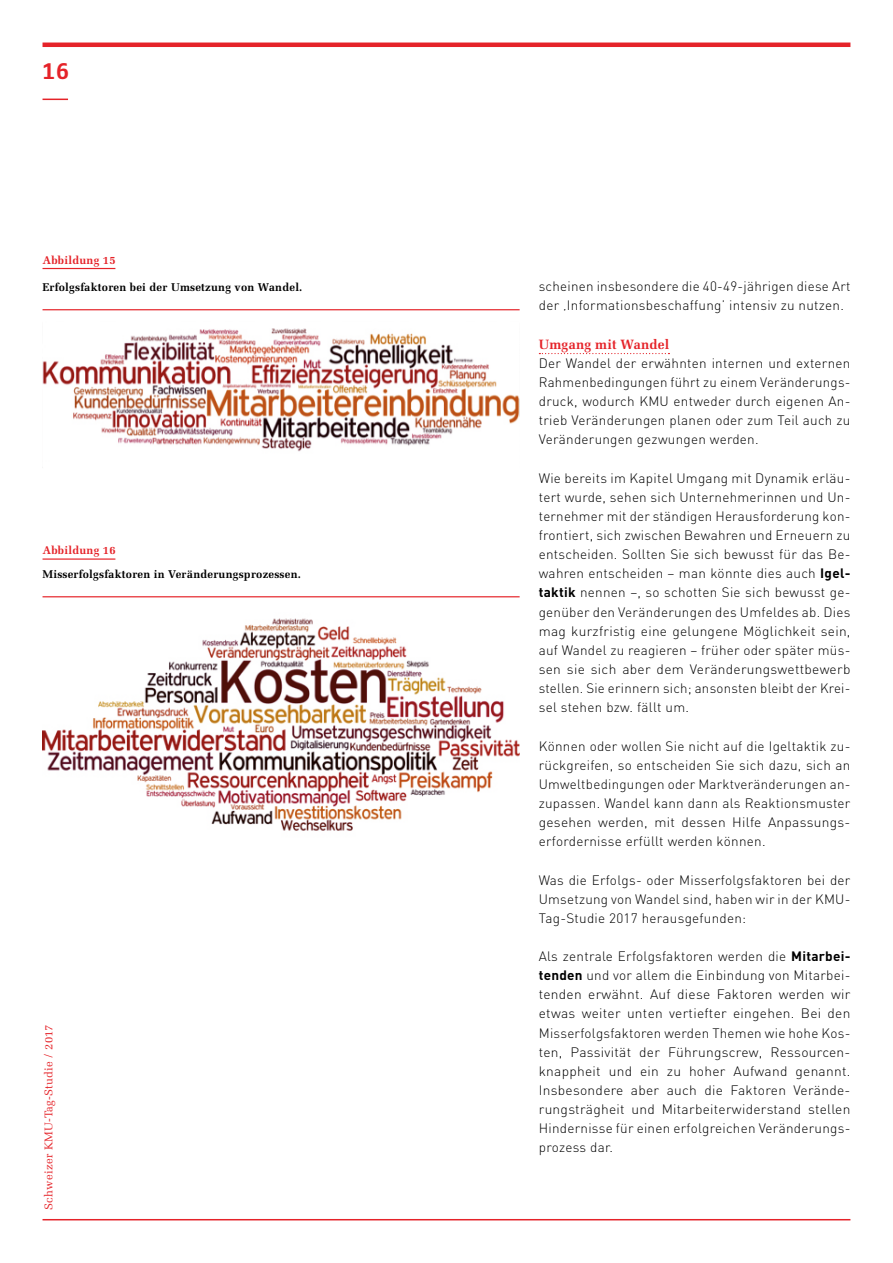
<style>
.page{position:relative;width:893px;height:1263px;background:#fff}
.page>*{position:absolute;margin:0;border:0;box-sizing:border-box;transform-origin:0 0}
.t1{font:700 22.5px "Fago Office Serif CE";color:#e52329}
.t2{font:300 13.5px/19.2px "DIN";letter-spacing:.02em;color:#000;text-align:justify}
.t3{font:700 13.5px "Melior";letter-spacing:.01em;color:#e52329}
.t4{font:700 11.25px "Melior";letter-spacing:.02em;color:#000}
.t5{font:11.25px "Melior";letter-spacing:.02em;color:#e52329}
.t6{font:700 11.25px "Melior";letter-spacing:.02em;color:#e52329}
.s1{font-weight:700}
</style>
<div class="page">
<svg style="left:43px;top:99px;width:25px;height:1px"></svg>
<hr style="left:43px;top:1219px;width:807px;height:1px;background:#e52329">
<hr style="left:43px;top:268px;width:72px;height:1px;background:#e52329">
<hr style="left:43px;top:309px;width:477px;height:1px;background:#e52329">
<hr style="left:43px;top:558px;width:72px;height:2px;background:#e52329">
<hr style="left:43px;top:596px;width:477px;height:1px;background:#e52329">
<svg style="left:539px;top:353px;width:130px;height:1px"></svg>
<img style="left:43px;top:328px;width:477px;height:124px">
<img style="left:43px;top:618px;width:477px;height:213px">
<hr style="left:43px;top:43px;width:807px;height:4px;background:#e52329">
<h1 class="t1" style="left:43px;top:58px;width:28px">16</h1>
<p class="t6" style="left:43px;top:253px;width:75px">Abbildung 15</p>
<p class="t4" style="left:43px;top:281px;width:261px">Erfolgsfaktoren bei der Umsetzung von Wandel.</p>
<p class="t6" style="left:43px;top:544px;width:75px">Abbildung 16</p>
<p class="t4" style="left:43px;top:568px;width:260px">Misserfolgsfaktoren in Veränderungsprozessen.</p>
<p class="t5" style="left:42px;top:1209px;width:186px;rotate:-90deg">Schweizer KMU-Tag-Studie / 2017</p>
<p class="t2" style="left:539px;top:276px;width:313px">scheinen insbesondere die 40-49-jährigen diese Art der ‚Informationsbeschaffung’ intensiv zu nutzen.</p>
<p class="t3" style="left:539px;top:336px;width:132px">Umgang mit Wandel</p>
<p class="t2" style="left:539px;top:353px;width:313px">Der Wandel der erwähnten internen und externen Rahmenbedingungen führt zu einem Veränderungs&shy;druck, wodurch KMU entweder durch eigenen An&shy;trieb Veränderungen planen oder zum Teil auch zu Veränderungen gezwungen werden.</p>
<p class="t2" style="left:539px;top:468px;width:313px">Wie bereits im Kapitel Umgang mit Dynamik erläu&shy;tert wurde, sehen sich Unternehmerinnen und Un&shy;ternehmer mit der ständigen Herausforderung kon&shy;frontiert, sich zwischen Bewahren und Erneuern zu entscheiden. Sollten Sie sich bewusst für das Be&shy;wahren entscheiden – man könnte dies auch <span class="s1">Igel&shy;taktik</span> nennen –, so schotten Sie sich bewusst ge&shy;genüber den Veränderungen des Umfeldes ab. Dies mag kurzfristig eine gelungene Möglichkeit sein, auf Wandel zu reagieren – früher oder später müs&shy;sen sie sich aber dem Veränderungswettbewerb stellen. Sie erinnern sich; ansonsten bleibt der Krei&shy;sel stehen bzw. fällt um.</p>
<p class="t2" style="left:539px;top:735px;width:313px;text-align:left">Können oder wollen Sie nicht auf die Igeltaktik zu&shy;rückgreifen, so entscheiden Sie sich dazu, sich an Umweltbedingungen oder Marktveränderungen an&shy;zupassen. Wandel kann dann als Reaktionsmuster gesehen werden, mit dessen Hilfe Anpassungs&shy;erfordernisse erfüllt werden können.</p>
<p class="t2" style="left:539px;top:869px;width:313px">Was die Erfolgs- oder Misserfolgsfaktoren bei der Umsetzung von Wandel sind, haben wir in der KMU-Tag-Studie 2017 herausgefunden:</p>
<p class="t2" style="left:539px;top:946px;width:313px">Als zentrale Erfolgsfaktoren werden die <span class="s1">Mitarbei&shy;tenden</span> und vor allem die Einbindung von Mitarbei&shy;tenden erwähnt. Auf diese Faktoren werden wir etwas weiter unten vertiefter eingehen. Bei den Misserfolgsfaktoren werden Themen wie hohe Kos&shy;ten, Passivität der Führungscrew, Ressourcen&shy;knappheit und ein zu hoher Aufwand genannt.<br>Insbesondere aber auch die Faktoren Verände&shy;rungsträgheit und Mitarbeiterwiderstand stellen Hindernisse für einen erfolgreichen Veränderungs&shy;prozess dar.</p>
</div>
